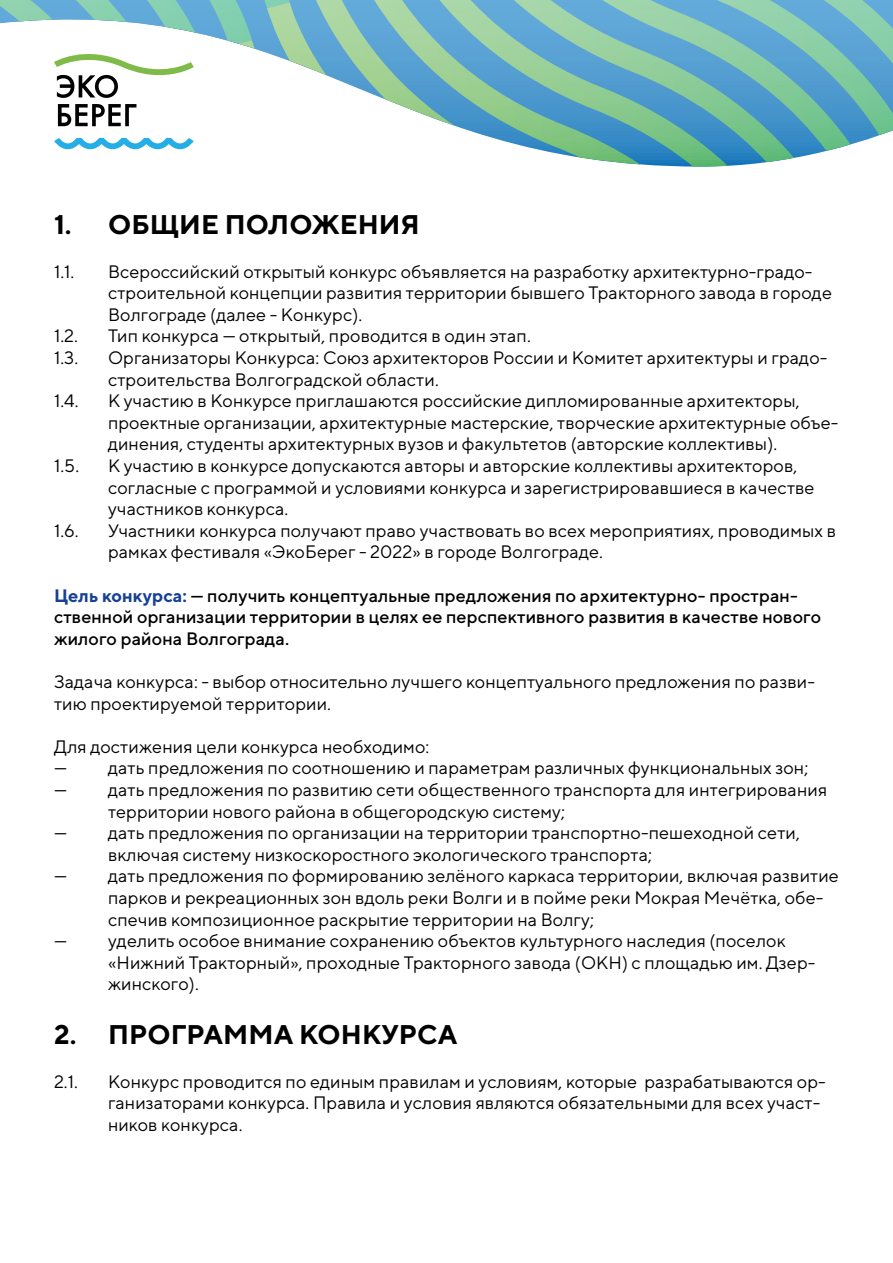
<style>
.page{position:relative;width:893px;height:1263px;background:#fff}
.page>*{position:absolute;margin:0;border:0;box-sizing:border-box;transform-origin:0 0}
.t1{font:700 27px "TT Norms";letter-spacing:.005em;color:#000}
.t2{font:18px/21.6px "TT Norms";letter-spacing:.005em;color:#000}
.t3{font:500 18px/21.6px "TT Norms";letter-spacing:.005em;color:#000}
.s1{font-weight:700;color:#164194}
</style>
<div class="page">
<svg style="left:0;top:0;width:893px;height:167px"></svg>
<h1 class="t1" style="left:54px;top:208px;width:367px">1. ОБЩИЕ ПОЛОЖЕНИЯ</h1>
<p class="t2" style="left:54px;top:260px;width:22px">1.1.</p>
<p class="t2" style="left:108px;top:260px;width:725px">Всероссийский открытый конкурс объявляется на разработку архитектурно-градо&shy;строительной концепции развития территории бывшего Тракторного завода в городе<br>Волгограде (далее - Конкурс).</p>
<p class="t2" style="left:54px;top:325px;width:26px">1.2.</p>
<p class="t2" style="left:108px;top:325px;width:424px">Тип конкурса — открытый, проводится в один этап.</p>
<p class="t2" style="left:54px;top:346px;width:26px">1.3.</p>
<p class="t2" style="left:108px;top:346px;width:721px">Организаторы Конкурса: Союз архитекторов России и Комитет архитектуры и градо&shy;строительства Волгоградской области.</p>
<p class="t2" style="left:54px;top:390px;width:26px">1.4.</p>
<p class="t2" style="left:108px;top:390px;width:732px">К участию в Конкурсе приглашаются российские дипломированные архитекторы, проектные организации, архитектурные мастерские, творческие архитектурные объе&shy;динения, студенты архитектурных вузов и факультетов (авторские коллективы).</p>
<p class="t2" style="left:54px;top:454px;width:27px">1.5.</p>
<p class="t2" style="left:108px;top:454px;width:708px">К участию в конкурсе допускаются авторы и авторские коллективы архитекторов, согласные с программой и условиями конкурса и зарегистрировавшиеся в качестве участников конкурса.</p>
<p class="t2" style="left:54px;top:519px;width:26px">1.6.</p>
<p class="t2" style="left:108px;top:519px;width:730px">Участники конкурса получают право участвовать во всех мероприятиях, проводимых в рамках фестиваля «ЭкоБерег - 2022» в городе Волгограде.</p>
<p class="t3" style="left:54px;top:584px;width:769px"><span class="s1">Цель конкурса:</span> — получить концептуальные предложения по архитектурно- простран&shy;ственной организации территории в целях ее перспективного развития в качестве нового жилого района Волгограда.</p>
<p class="t2" style="left:54px;top:670px;width:762px">Задача конкурса: - выбор относительно лучшего концептуального предложения по разви&shy;тию проектируемой территории.</p>
<p class="t2" style="left:54px;top:735px;width:377px">Для достижения цели конкурса необходимо:</p>
<p class="t2" style="left:54px;top:757px;width:756px">— дать предложения по соотношению и параметрам различных функциональных зон;</p>
<p class="t2" style="left:108px;top:778px;width:721px;text-indent:-54px">— дать предложения по развитию сети общественного транспорта для интегрирования территории нового района в общегородскую систему;</p>
<p class="t2" style="left:108px;top:822px;width:693px;text-indent:-54px">— дать предложения по организации на территории транспортно-пешеходной сети, включая систему низкоскоростного экологического транспорта;</p>
<p class="t2" style="left:108px;top:865px;width:732px;text-indent:-54px">— дать предложения по формированию зелёного каркаса территории, включая развитие парков и рекреационных зон вдоль реки Волги и в пойме реки Мокрая Мечётка, обе&shy;спечив композиционное раскрытие территории на Волгу;</p>
<p class="t2" style="left:108px;top:930px;width:709px;text-indent:-54px">— уделить особое внимание сохранению объектов культурного наследия (поселок «Нижний Тракторный», проходные Тракторного завода (ОКН) с площадью им. Дзер&shy;жинского).</p>
<h1 class="t1" style="left:54px;top:1018px;width:405px">2. ПРОГРАММА КОНКУРСА</h1>
<p class="t2" style="left:54px;top:1070px;width:26px">2.1.</p>
<p class="t2" style="left:108px;top:1070px;width:719px">Конкурс проводится по единым правилам и условиям, которые разрабатываются ор&shy;ганизаторами конкурса. Правила и условия являются обязательными для всех участ&shy;ников конкурса.</p>
</div>
